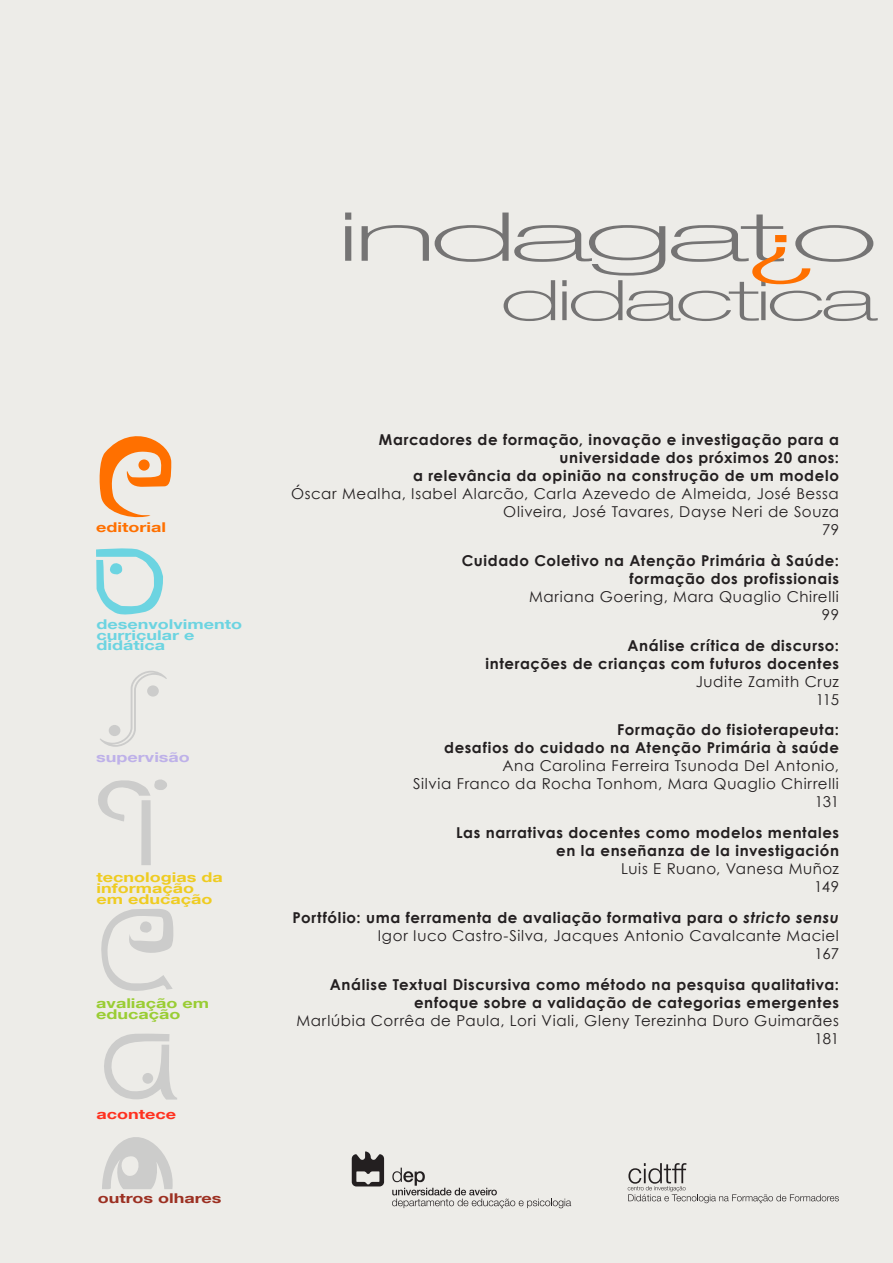
<style>
.page{position:relative;width:893px;height:1263px;background:#fff}
.page>*{position:absolute;margin:0;border:0;box-sizing:border-box;transform-origin:0 0}
.t1{font:100 expanded 67.5px "Helvetica Neue LT Com";letter-spacing:-.04em;color:#757474;scale:2 1}
.t2{font:300 67.5px "Helvetica Neue LT Com";color:#ff7000;scale:2 1}
.t3{font:100 expanded 55.95px "Helvetica Neue LT Com";letter-spacing:-.04em;color:#757474;scale:1.68 1}
.Indice_-_paragrafos{font:700 15px/18px "Century Gothic";letter-spacing:.04em;color:#231f20;text-align:right}
.Indice_-_paragrafos-2{font:15px/18px "Century Gothic";letter-spacing:.04em;color:#231f20;text-align:right}
.t4{font:700 13.5px "Helvetica Neue LT Com";color:#6cd4e1;scale:1.33 1}
.t5{font:700 13.5px "Helvetica Neue LT Com";color:#efcc22;scale:1.33 1}
.t6{font:700 13.5px/10.8px "Helvetica Neue LT Com";color:#9acd34;scale:1.33 1}
.t7{font:700 13.5px "Helvetica Neue LT Com";color:#9c3022;scale:1.33 1}
.t8{font:700 13.5px "Helvetica Neue LT Com";color:#beb1e9;scale:1.33 1}
.t9{font:700 13.5px "Helvetica Neue LT Com";color:#ff7000;scale:1.33 1}
.t10{font:700 13.5px "Helvetica Neue LT Com";color:#ff3120;scale:1.33 1}
.s1{font-weight:400}
.s2{font-weight:700}
.s3{font-weight:700;font-style:italic}
</style>
<div class="page">
<div style="left:141px;top:800px;width:10px;height:65px;background:#cccccb"></div>
<svg style="left:97px;top:778px;width:71px;height:43px"></svg>
<svg style="left:94px;top:909px;width:80px;height:91px"></svg>
<svg style="left:96px;top:547px;width:68px;height:71px"></svg>
<svg style="left:93px;top:1033px;width:84px;height:67px"></svg>
<div style="left:142px;top:1073px;width:11px;height:11px;background:#cccccb;border-radius:50%"></div>
<svg style="left:102px;top:1120px;width:74px;height:70px"></svg>
<svg style="left:98px;top:420px;width:73px;height:100px"></svg>
<svg style="left:100px;top:671px;width:67px;height:76px"></svg>
<svg style="left:628px;top:1163px;width:211px;height:40px"></svg>
<svg style="left:392px;top:1167px;width:179px;height:41px"></svg>
<svg style="left:352px;top:1151px;width:32px;height:35px"></svg>
<p class="t9" style="left:96px;top:518px;width:54px">editorial</p>
<p class="t4" style="left:96px;top:615px;width:111px">desenvolvimento</p>
<p class="t4" style="left:96px;top:626px;width:75px">curricular e</p>
<p class="t4" style="left:96px;top:637px;width:53px">didática</p>
<p class="t8" style="left:96px;top:749px;width:72px">supervisão</p>
<p class="t5" style="left:96px;top:869px;width:96px">tecnologias da</p>
<p class="t5" style="left:96px;top:879px;width:75px">informação</p>
<p class="t5" style="left:96px;top:890px;width:89px">em educação</p>
<p class="t6" style="left:96px;top:998px;width:86px">avaliação em educação</p>
<p class="t10" style="left:96px;top:1105px;width:61px">acontece</p>
<p class="t7" style="left:98px;top:1189px;width:94px">outros olhares</p>
<p class="t1" style="left:337px;top:195px;width:271px">indagato</p>
<p class="t3" style="left:501px;top:266px;width:225px">didactica</p>
<p class="t2" style="left:818px;top:300px;width:38px;rotate:-180deg">?</p>
<p class="Indice_-_paragrafos" style="left:291px;top:430px;width:549px">Marcadores de formação, inovação e investigação para a universidade dos próximos 20 anos:<br>a relevância da opinião na construção de um modelo<br><span class="s1">Óscar Mealha, Isabel Alarcão, Carla Azevedo de Almeida, José Bessa Oliveira, José Tavares, Dayse Neri de Souza<br>79</span></p>
<p class="Indice_-_paragrafos" style="left:462px;top:551px;width:379px">Cuidado Coletivo na Atenção Primária à Saúde: formação dos profissionais<br><span class="s1">Mariana Goering, Mara Quaglio Chirelli<br>99</span></p>
<p class="Indice_-_paragrafos" style="left:485px;top:635px;width:355px">Análise crítica de discurso:<br>interações de crianças com futuros docentes<br><span class="s1">Judite Zamith Cruz<br>115</span></p>
<p class="Indice_-_paragrafos-2" style="left:413px;top:721px;width:427px"><span class="s2">Formação do fisioterapeuta:<br>desafios do cuidado na Atenção Primária à saúde </span>Ana Carolina Ferreira Tsunoda Del Antonio,<br>Silvia Franco da Rocha Tonhom, Mara Quaglio Chirrelli 131</p>
<p class="Indice_-_paragrafos" style="left:456px;top:823px;width:384px">Las narrativas docentes como modelos mentales en la enseñanza de la investigación<br><span class="s1">Luis E Ruano, Vanesa Muñoz<br>149</span></p>
<p class="Indice_-_paragrafos-2" style="left:292px;top:908px;width:548px"><span class="s2">Portfólio: uma ferramenta de avaliação formativa para o</span> <span class="s3">stricto sensu<br></span>Igor Iuco Castro-Silva, Jacques Antonio Cavalcante Maciel<br>167</p>
<p class="Indice_-_paragrafos" style="left:297px;top:974px;width:544px">Análise Textual Discursiva como método na pesquisa qualitativa: enfoque sobre a validação de categorias emergentes<br><span class="s1">Marlúbia Corrêa de Paula, Lori Viali, Gleny Terezinha Duro Guimarães 181</span></p>
</div>
